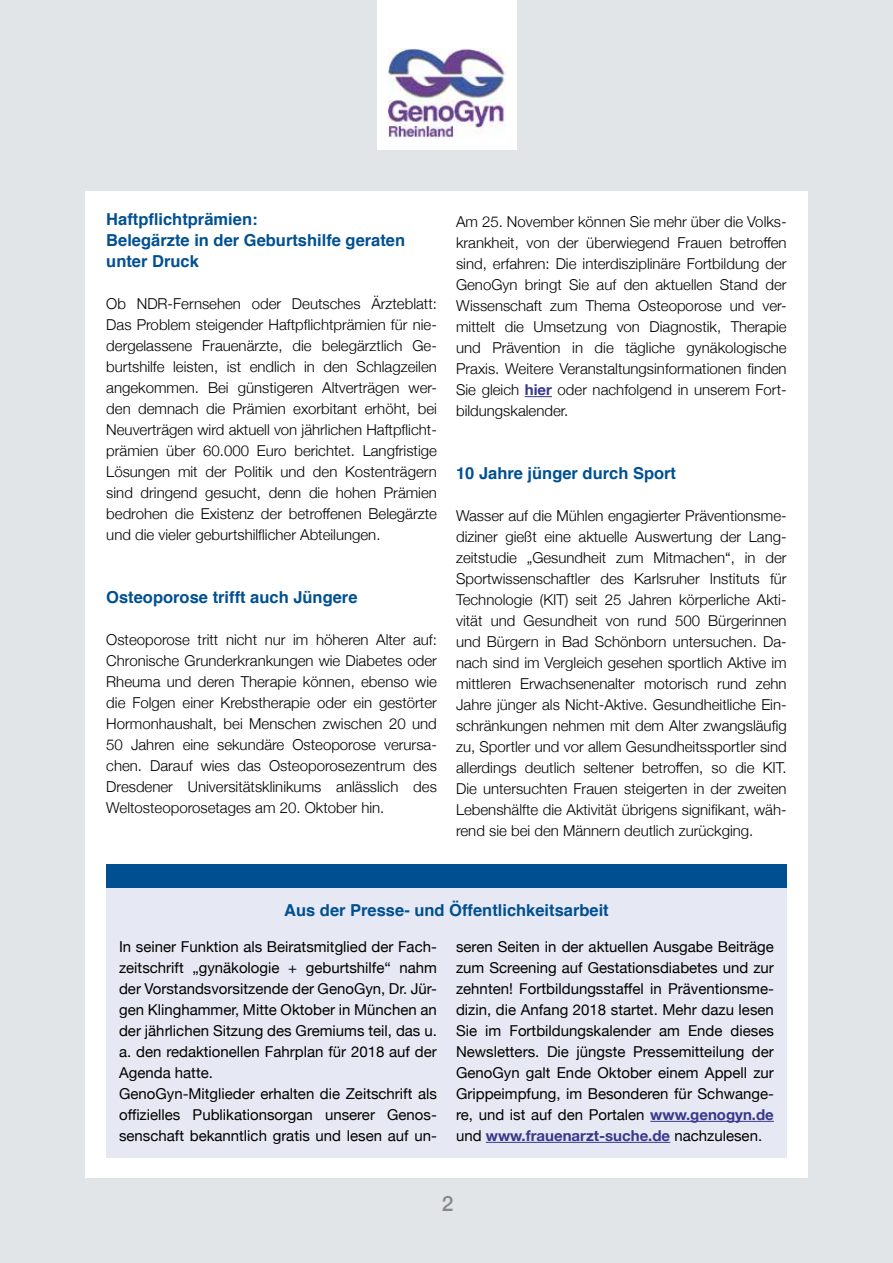
<style>
.page{position:relative;width:893px;height:1263px;background:#e2e5e7}
.page>*{position:absolute;margin:0;border:0;box-sizing:border-box;transform-origin:0 0}
.t1{font:500 21px "Helvetica Neue";color:#87888a}
.t2{font:700 16.5px/21px "Helvetica";color:#005091}
.t3{font:300 15px/21px "Helvetica Neue";color:#000;text-align:justify}
.t4{font:15px/21px "Helvetica Neue";color:#000}
.s1{font-weight:700;color:#38378b}
</style>
<div class="page">
<div style="left:377px;top:0;width:140px;height:149px;background:#fff"></div>
<img style="left:388px;top:48px;width:117px;height:90px">
<div style="left:85px;top:191px;width:723px;height:987px;background:#fff"></div>
<svg style="left:525px;top:396px;width:27px;height:1px"></svg>
<div style="left:106px;top:884px;width:681px;height:273px;background:#e6e9f3"></div>
<div style="left:106px;top:865px;width:681px;height:23px;background:#005091"></div>
<hr style="left:650px;top:1121px;width:124px;height:1px;background:#38378b">
<hr style="left:486px;top:1142px;width:184px;height:1px;background:#38378b">
<p class="t2" style="left:106px;top:209px;width:300px">Haftpflichtprämien:<br>Belegärzte in der Geburtshilfe geraten unter Druck</p>
<p class="t3" style="left:106px;top:292px;width:332px">Ob NDR-Fernsehen oder Deutsches Ärzteblatt:<br>Das Problem steigender Haftpflichtprämien für nie&shy;dergelassene Frauenärzte, die belegärztlich Ge&shy;burtshilfe leisten, ist endlich in den Schlagzeilen angekommen. Bei günstigeren Altverträgen wer&shy;den demnach die Prämien exorbitant erhöht, bei Neuverträgen wird aktuell von jährlichen Haftpflicht&shy;prämien über 60.000 Euro berichtet. Langfristige Lösungen mit der Politik und den Kostenträgern sind dringend gesucht, denn die hohen Prämien bedrohen die Existenz der betroffenen Belegärzte und die vieler geburtshilflicher Abteilungen.</p>
<p class="t2" style="left:106px;top:587px;width:253px">Osteoporose trifft auch Jüngere</p>
<p class="t3" style="left:106px;top:628px;width:332px">Osteoporose tritt nicht nur im höheren Alter auf:<br>Chronische Grunderkrankungen wie Diabetes oder Rheuma und deren Therapie können, ebenso wie die Folgen einer Krebstherapie oder ein gestörter Hormonhaushalt, bei Menschen zwischen 20 und 50 Jahren eine sekundäre Osteoporose verursa&shy;chen. Darauf wies das Osteoporosezentrum des Dresdener Universitätsklinikums anlässlich des Weltosteoporosetages am 20. Oktober hin.</p>
<p class="t3" style="left:456px;top:210px;width:332px">Am 25. November können Sie mehr über die Volks&shy;krankheit, von der überwiegend Frauen betroffen sind, erfahren: Die interdisziplinäre Fortbildung der GenoGyn bringt Sie auf den aktuellen Stand der Wissenschaft zum Thema Osteoporose und ver&shy;mittelt die Umsetzung von Diagnostik, Therapie und Prävention in die tägliche gynäkologische Praxis. Weitere Veranstaltungsinformationen finden Sie gleich <span class="s1">hier</span> oder nachfolgend in unserem Fort&shy;bildungskalender.</p>
<p class="t2" style="left:456px;top:463px;width:222px">10 Jahre jünger durch Sport</p>
<p class="t3" style="left:456px;top:504px;width:332px">Wasser auf die Mühlen engagierter Präventionsme&shy;diziner gießt eine aktuelle Auswertung der Lang&shy;zeitstudie „Gesundheit zum Mitmachen“, in der Sportwissenschaftler des Karlsruher Instituts für Technologie (KIT) seit 25 Jahren körperliche Akti&shy;vität und Gesundheit von rund 500 Bürgerinnen und Bürgern in Bad Schönborn untersuchen. Da&shy;nach sind im Vergleich gesehen sportlich Aktive im mittleren Erwachsenenalter motorisch rund zehn Jahre jünger als Nicht-Aktive. Gesundheitliche Ein&shy;schränkungen nehmen mit dem Alter zwangsläufig zu, Sportler und vor allem Gesundheitssportler sind allerdings deutlich seltener betroffen, so die KIT.<br>Die untersuchten Frauen steigerten in der zweiten Lebenshälfte die Aktivität übrigens signifikant, wäh&shy;rend sie bei den Männern deutlich zurückging.</p>
<p class="t2" style="left:284px;top:900px;width:326px">Aus der Presse- und Öffentlichkeitsarbeit</p>
<p class="t4" style="left:119px;top:937px;width:319px">In seiner Funktion als Beiratsmitglied der Fach&shy;zeitschrift „gynäkologie + geburtshilfe“ nahm der Vorstandsvorsitzende der GenoGyn, Dr. Jür&shy;gen Klinghammer, Mitte Oktober in München an der jährlichen Sitzung des Gremiums teil, das u. a. den redaktionellen Fahrplan für 2018 auf der Agenda hatte.<br>GenoGyn-Mitglieder erhalten die Zeitschrift als offizielles Publikationsorgan unserer Genos&shy;senschaft bekanntlich gratis und lesen auf un-</p>
<p class="t4" style="left:456px;top:937px;width:319px;text-align:justify">seren Seiten in der aktuellen Ausgabe Beiträge zum Screening auf Gestationsdiabetes und zur zehnten! Fortbildungsstaffel in Präventionsme&shy;dizin, die Anfang 2018 startet. Mehr dazu lesen Sie im Fortbildungskalender am Ende dieses Newsletters. Die jüngste Pressemitteilung der GenoGyn galt Ende Oktober einem Appell zur Grippeimpfung, im Besonderen für Schwange&shy;re, und ist auf den Portalen <span class="s1">www.genogyn.de </span>und <span class="s1">www.frauenarzt-suche.de</span> nachzulesen.</p>
<h1 class="t1" style="left:442px;top:1187px;width:13px">2</h1>
</div>
